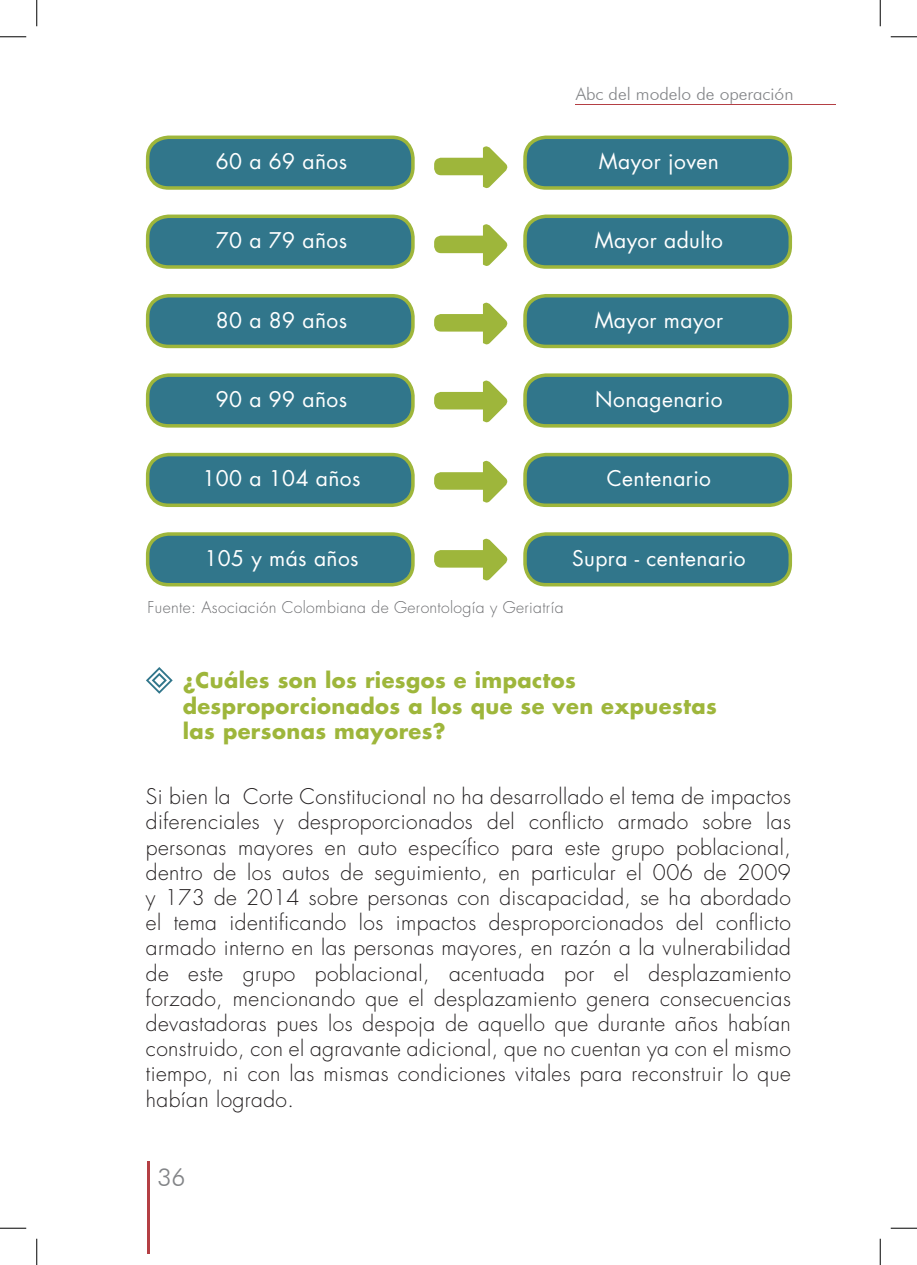
<style>
.page{position:relative;width:917px;height:1265px;background:#fff}
.page>*{position:absolute;margin:0;border:0;box-sizing:border-box;transform-origin:0 0}
.t1{font:300 24.5px "Futura BT";color:#828487}
.txt{font:300 21px/25.2px "Futura Std";letter-spacing:.02em;color:#231f20;text-align:justify}
.pregunta_cap1{font:21px "Futura Std";letter-spacing:.02em;color:#fff}
.pregunta_cap2{font:700 21px/25.2px "Futura Std";letter-spacing:.02em;color:#9eb63b}
.t2{font:300 17.5px "Futura BT";color:#828487}
.pie_pg{font:300 15.75px "Futura Std";letter-spacing:.02em;color:#6c6d70}
</style>
<div class="page">
<hr style="left:147px;top:1161px;width:3px;height:91px;background:#b43f44">
<hr style="left:575px;top:104px;width:260px;height:1px;background:#b43f44">
<div style="left:148px;top:137px;width:265px;height:51px;background:#31768b;border-radius:21px"></div>
<div style="left:146px;top:135px;width:269px;height:55px;border:4px solid #9eb63b;border-radius:21px"></div>
<div style="left:525px;top:137px;width:265px;height:51px;background:#31768b;border-radius:21px"></div>
<div style="left:523px;top:135px;width:269px;height:55px;border:4px solid #9eb63b;border-radius:21px"></div>
<div style="left:148px;top:216px;width:265px;height:51px;background:#31768b;border-radius:21px"></div>
<div style="left:146px;top:214px;width:269px;height:55px;border:4px solid #9eb63b;border-radius:21px"></div>
<div style="left:525px;top:216px;width:265px;height:51px;background:#31768b;border-radius:21px"></div>
<div style="left:523px;top:214px;width:269px;height:55px;border:4px solid #9eb63b;border-radius:21px"></div>
<div style="left:148px;top:375px;width:265px;height:51px;background:#31768b;border-radius:21px"></div>
<div style="left:146px;top:373px;width:269px;height:54px;border:4px solid #9eb63b;border-radius:21px"></div>
<div style="left:525px;top:375px;width:265px;height:51px;background:#31768b;border-radius:21px"></div>
<div style="left:523px;top:373px;width:269px;height:54px;border:4px solid #9eb63b;border-radius:21px"></div>
<div style="left:148px;top:296px;width:265px;height:50px;background:#31768b;border-radius:21px"></div>
<div style="left:146px;top:294px;width:269px;height:54px;border:4px solid #9eb63b;border-radius:21px"></div>
<div style="left:525px;top:296px;width:265px;height:50px;background:#31768b;border-radius:21px"></div>
<div style="left:523px;top:294px;width:269px;height:54px;border:4px solid #9eb63b;border-radius:21px"></div>
<div style="left:148px;top:454px;width:265px;height:51px;background:#31768b;border-radius:21px"></div>
<div style="left:146px;top:453px;width:269px;height:54px;border:4px solid #9eb63b;border-radius:21px"></div>
<div style="left:525px;top:454px;width:265px;height:51px;background:#31768b;border-radius:21px"></div>
<div style="left:523px;top:453px;width:269px;height:54px;border:4px solid #9eb63b;border-radius:21px"></div>
<div style="left:148px;top:534px;width:265px;height:50px;background:#31768b;border-radius:21px"></div>
<div style="left:146px;top:532px;width:269px;height:54px;border:4px solid #9eb63b;border-radius:21px"></div>
<div style="left:525px;top:534px;width:265px;height:50px;background:#31768b;border-radius:21px"></div>
<div style="left:523px;top:532px;width:269px;height:54px;border:4px solid #9eb63b;border-radius:21px"></div>
<svg style="left:434px;top:146px;width:74px;height:43px"></svg>
<svg style="left:434px;top:302px;width:74px;height:43px"></svg>
<svg style="left:434px;top:460px;width:74px;height:43px"></svg>
<svg style="left:434px;top:224px;width:74px;height:42px"></svg>
<svg style="left:434px;top:380px;width:74px;height:43px"></svg>
<svg style="left:434px;top:538px;width:74px;height:43px"></svg>
<svg style="left:146px;top:667px;width:27px;height:26px"></svg>
<svg style="left:0;top:36px;width:26px;height:1px"></svg>
<svg style="left:891px;top:36px;width:26px;height:1px"></svg>
<svg style="left:0;top:1227px;width:26px;height:1px"></svg>
<svg style="left:891px;top:1227px;width:26px;height:1px"></svg>
<svg style="left:36px;top:0;width:1px;height:26px"></svg>
<svg style="left:36px;top:1238px;width:1px;height:26px"></svg>
<svg style="left:880px;top:0;width:1px;height:26px"></svg>
<svg style="left:880px;top:1238px;width:1px;height:26px"></svg>
<p class="t2" style="left:576px;top:83px;width:219px">Abc del modelo de operación</p>
<p class="pregunta_cap1" style="left:216px;top:148px;width:133px">60 a 69 años</p>
<p class="pregunta_cap1" style="left:599px;top:148px;width:121px">Mayor joven</p>
<p class="pregunta_cap1" style="left:216px;top:227px;width:133px">70 a 79 años</p>
<p class="pregunta_cap1" style="left:595px;top:227px;width:129px">Mayor adulto</p>
<p class="pregunta_cap1" style="left:216px;top:306px;width:133px">80 a 89 años</p>
<p class="pregunta_cap1" style="left:595px;top:306px;width:130px">Mayor mayor</p>
<p class="pregunta_cap1" style="left:216px;top:386px;width:133px">90 a 99 años</p>
<p class="pregunta_cap1" style="left:595px;top:386px;width:129px">Nonagenario</p>
<p class="pregunta_cap1" style="left:203px;top:465px;width:159px">100 a 104 años</p>
<p class="pregunta_cap1" style="left:607px;top:465px;width:106px">Centenario</p>
<p class="pregunta_cap1" style="left:204px;top:544px;width:156px">105 y más años</p>
<p class="pregunta_cap1" style="left:572px;top:544px;width:175px">Supra - centenario</p>
<p class="pie_pg" style="left:148px;top:597px;width:417px">Fuente: Asociación Colombiana de Gerontología y Geriatría</p>
<p class="pregunta_cap2" style="left:183px;top:667px;width:536px">¿Cuáles son los riesgos e impactos desproporcionados a los que se ven expuestas las personas mayores?</p>
<p class="txt" style="left:146px;top:784px;width:646px">Si bien la Corte Constitucional no ha desarrollado el tema de impactos diferenciales y desproporcionados del conflicto armado sobre las personas mayores en auto específico para este grupo poblacional, dentro de los autos de seguimiento, en particular el 006 de 2009 y 173 de 2014 sobre personas con discapacidad, se ha abordado el tema identificando los impactos desproporcionados del conflicto armado interno en las personas mayores, en razón a la vulnerabilidad de este grupo poblacional, acentuada por el desplazamiento forzado, mencionando que el desplazamiento genera consecuencias devastadoras pues los despoja de aquello que durante años habían construido, con el agravante adicional, que no cuentan ya con el mismo tiempo, ni con las mismas condiciones vitales para reconstruir lo que habían logrado.</p>
<p class="t1" style="left:158px;top:1162px;width:30px">36</p>
</div>
